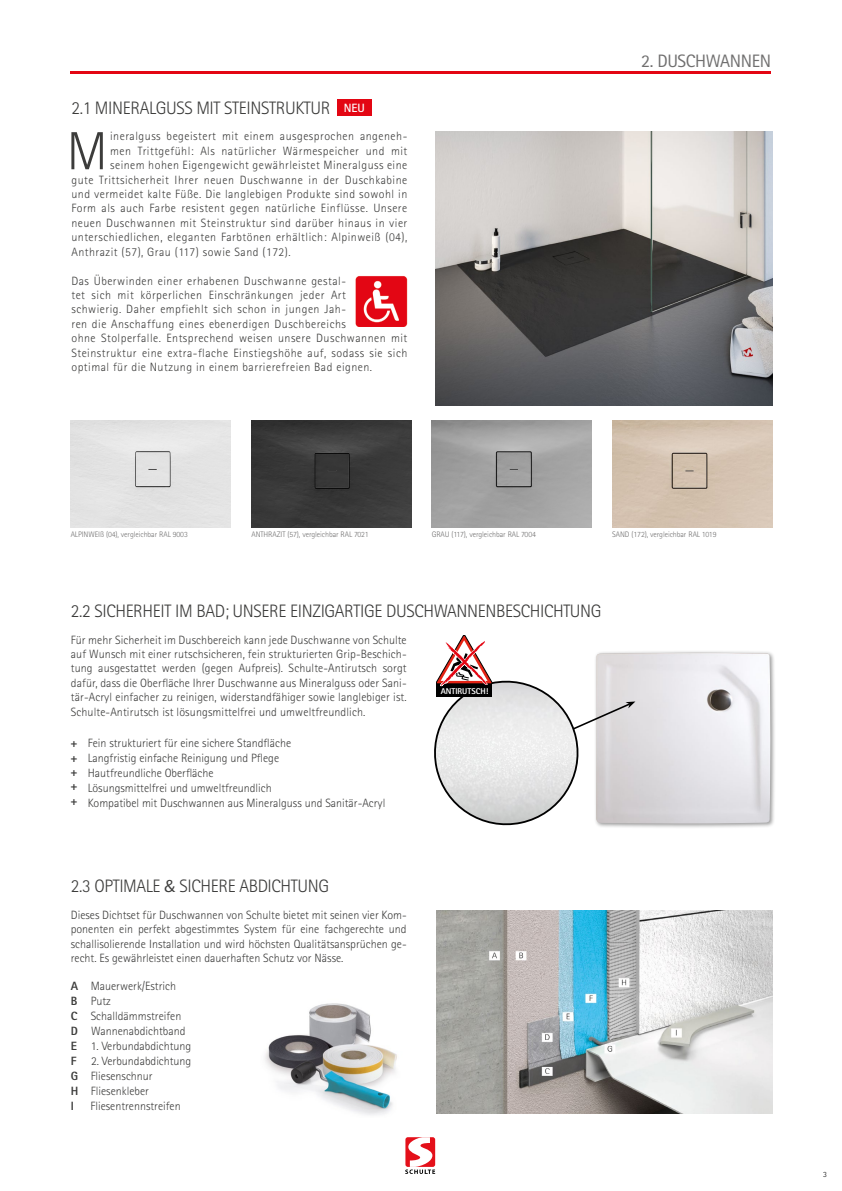
<style>
.page{position:relative;width:842px;height:1191px;background:#fff}
.page>*{position:absolute;margin:0;border:0;box-sizing:border-box;transform-origin:0 0}
.t1{font:300 53.7px "Rotis Sans Serif Std";color:#3c3c3b}
.t2{font:300 18px "Rotis Sans Serif Std";letter-spacing:-.02em;color:#3c3c3b}
.t3{font:18px "Rotis Sans Serif Std";letter-spacing:-.02em;color:#706f6f}
.t4{font:300 12px/14.4px "Rotis Sans Serif Std";letter-spacing:.04em;color:#3c3c3b;text-align:justify}
.t5{font:300 12px/15px "Rotis Sans Serif Std";color:#3c3c3b}
.t6{font:800 12px/14.4px "Rotis Sans Serif Std";color:#3c3c3b;text-align:justify}
.t7{font:800 8.5px "Rotis Sans Serif Std";color:#fff}
.t8{font:300 8px "Rotis Sans Serif Std";letter-spacing:-.01em;color:#706f6f}
.t9{font:300 8px "Rotis Sans Serif Std";color:#000}
.s1{font-size:18.4px}
.s2{font-weight:700;font-size:12px;color:#fff}
.s3{font-size:8.2px}
.s4{font-family:"Casto";font-weight:400}
.s5{font-weight:800}
</style>
<div class="page">
<hr style="left:71px;top:71px;width:700px;height:2px;background:#e30613">
<img style="left:435px;top:132px;width:337px;height:273px">
<div style="left:71px;top:421px;width:160px;height:106px;background:#e3e3e3"></div>
<img style="left:612px;top:421px;width:160px;height:106px">
<img style="left:355px;top:276px;width:53px;height:51px">
<div style="left:594px;top:650px;width:182px;height:178px;background:#000;opacity:.4"></div>
<img style="left:635px;top:653px;width:135px;height:170px">
<img style="left:432px;top:421px;width:160px;height:106px">
<img style="left:251px;top:421px;width:160px;height:106px">
<div style="left:337px;top:100px;width:34px;height:16px;background:#e30613"></div>
<svg style="left:434px;top:635px;width:201px;height:193px"></svg>
<svg style="left:405px;top:1137px;width:30px;height:37px"></svg>
<img style="left:436px;top:910px;width:336px;height:203px">
<img style="left:265px;top:1003px;width:132px;height:112px">
<h2 class="t2" style="left:71px;top:98px;width:295px"><span class="s1">2.1</span> MINERALGUSS MIT STEINSTRUKTUR <span class="s2">NEU</span></h2>
<h1 class="t1" style="left:67px;top:120px;width:42px">M</h1>
<p class="t4" style="left:110px;top:129px;width:299px">ineralguss begeistert mit einem ausgesprochen angeneh-</p>
<p class="t4" style="left:110px;top:144px;width:299px">men Trittgefühl: Als natürlicher Wärmespeicher und mit</p>
<p class="t4" style="left:110px;top:158px;width:299px">seinem hohen Eigengewicht gewährleistet Mineralguss eine</p>
<p class="t4" style="left:71px;top:172px;width:337px">gute Trittsicherheit Ihrer neuen Duschwanne in der Duschkabine</p>
<p class="t4" style="left:71px;top:187px;width:337px">und vermeidet kalte Füße. Die langlebigen Produkte sind sowohl in</p>
<p class="t4" style="left:71px;top:201px;width:337px">Form als auch Farbe resistent gegen natürliche Einflüsse. Unsere</p>
<p class="t4" style="left:71px;top:216px;width:337px">neuen Duschwannen mit Steinstruktur sind darüber hinaus in vier</p>
<p class="t4" style="left:71px;top:230px;width:337px">unterschiedlichen, eleganten Farbtönen erhältlich: Alpinweiß (04),</p>
<p class="t4" style="left:71px;top:244px;width:221px">Anthrazit (57), Grau (117) sowie Sand (172).</p>
<p class="t4" style="left:71px;top:273px;width:337px;text-align:left">Das Überwinden einer erhabenen Duschwanne gestal-<br>tet sich mit körperlichen Einschränkungen jeder Art<br>schwierig. Daher empfiehlt sich schon in jungen Jah-<br>ren die Anschaffung eines ebenerdigen Duschbereichs<br>ohne Stolperfalle. Entsprechend weisen unsere Duschwannen mit Steinstruktur eine extra-flache Einstiegshöhe auf, sodass sie sich optimal für die Nutzung in einem barrierefreien Bad eignen.</p>
<h2 class="t3" style="left:641px;top:50px;width:131px">2. DUSCHWANNEN</h2>
<p class="t8" style="left:71px;top:529px;width:119px">ALPINWEI<span class="s3">ß</span> (04), vergleichbar RAL 9003</p>
<p class="t8" style="left:252px;top:529px;width:118px">ANTHRAZIT (57), vergleichbar RAL 7021</p>
<p class="t8" style="left:432px;top:529px;width:106px">GRAU (117), vergleichbar RAL 7004</p>
<p class="t8" style="left:612px;top:529px;width:106px">SAND (172), vergleichbar RAL 1019</p>
<h2 class="t2" style="left:71px;top:600px;width:532px"><span class="s1">2.2</span> SICHERHEIT IM BAD; UNSERE EINZIGARTIGE DUSCHWANNENBESCHICHTUNG</h2>
<p class="t4" style="left:71px;top:632px;width:337px">Für mehr Sicherheit im Duschbereich kann jede Duschwanne von Schulte auf Wunsch mit einer rutschsicheren, fein strukturierten Grip-Beschich&shy;tung ausgestattet werden (gegen Aufpreis). Schulte-Antirutsch sorgt dafür, dass die Oberfläche Ihrer Duschwanne aus Mineralguss oder Sani&shy;tär-Acryl einfacher zu reinigen, widerstandfähiger sowie langlebiger ist.<br>Schulte-Antirutsch ist lösungsmittelfrei und umweltfreundlich.</p>
<p class="t6" style="left:71px;top:735px;width:9px">+ + + + +</p>
<p class="t5" style="left:88px;top:735px;width:299px">Fein strukturiert für eine sichere Standfläche<br>Langfristig einfache Reinigung und Pflege<br>Hautfreundliche Oberfläche<br>Lösungsmittelfrei und umweltfreundlich<br>Kompatibel mit Duschwannen aus Mineralguss und Sanitär-Acryl</p>
<h2 class="t2" style="left:71px;top:875px;width:260px"><span class="s1">2.3</span> OPTIMALE <span class="s4">&amp;</span> SICHERE ABDICHTUNG</h2>
<p class="t4" style="left:71px;top:907px;width:337px">Dieses Dichtset für Duschwannen von Schulte bietet mit seinen vier Kom&shy;ponenten ein perfekt abgestimmtes System für eine fachgerechte und schallisolierende Installation und wird höchsten Qualitätsansprüchen ge&shy;recht. Es gewährleistet einen dauerhaften Schutz vor Nässe.</p>
<p class="t5" style="left:71px;top:978px;width:122px"><span class="s5">A</span> Mauerwerk/Estrich<br><span class="s5">B</span> Putz<br><span class="s5">C</span> Schalldämmstreifen<br><span class="s5">D</span> Wannenabdichtband<br><span class="s5">E</span> 1. Verbundabdichtung<br><span class="s5">F</span> 2. Verbundabdichtung<br><span class="s5">G</span> Fliesenschnur<br><span class="s5">H</span> Fliesenkleber<br><span class="s5">I</span></p>
<p class="t5" style="left:91px;top:1098px;width:92px">Fliesentrennstreifen</p>
<p class="t7" style="left:441px;top:685px;width:49px">ANTIRUTSCH!</p>
<p class="t9" style="left:823px;top:1169px;width:5px">3</p>
</div>
